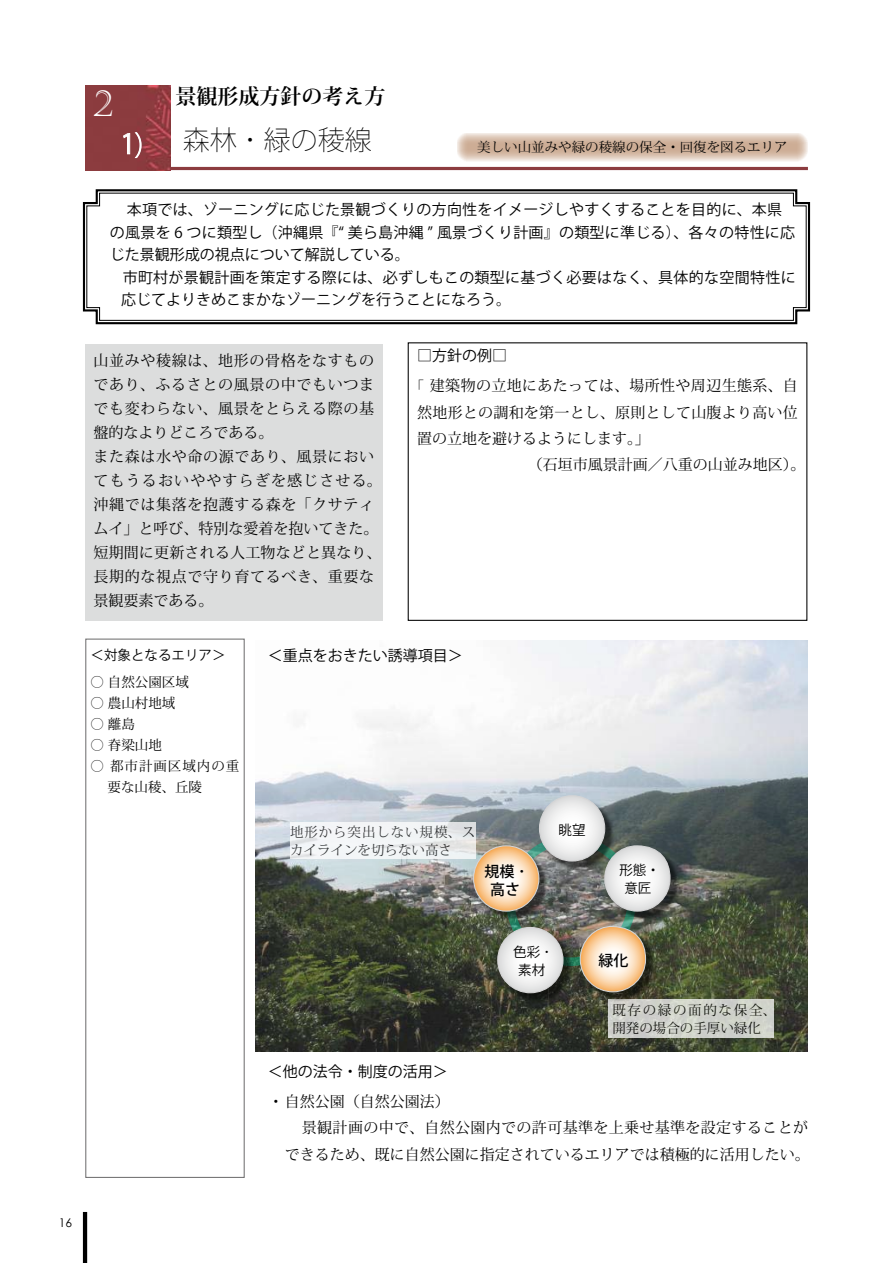
<style>
.page{position:relative;width:893px;height:1263px;background:#fff}
.page>*{position:absolute;margin:0;border:0;box-sizing:border-box;transform-origin:0 0}
.t1{font:36px "Castellar";color:#fff}
.t2{font:200 27px "Koz Go Pro";color:#000}
.t3{font:27px "Koz Go Std";color:#fff}
.t4{font:700 21px "Koz Min Std";color:#000}
.t5{font:15px/22.5px "Koz Go Pro";letter-spacing:.015em;color:#000}
.t6{font:15px/24px "Koz Min Pro";letter-spacing:.045em;color:#000}
.t7{font:15px "Koz Min Pro";letter-spacing:.025em;color:#000}
.t8{font:15px "Koz Min Pro";color:#000}
.t9{font:500 15px/18px "Koz Go Pro";color:#000;text-align:center}
.t10{font:13.5px/18px "Koz Min Pro";color:#000}
.t11{font:13.5px/18px "Koz Go Pro";color:#000;text-align:center}
.t12{font:13.5px/21px "Koz Min Pro";letter-spacing:.075em;color:#000}
.t13{font:12px "Century Gothic";color:#000}
.s1{font-weight:200}
.s2{font-size:13.5px}
</style>
<div class="page">
<hr style="left:83px;top:1214px;width:4px;height:47px;background:#000">
<img style="left:255px;top:641px;width:553px;height:410px">
<img style="left:85px;top:85px;width:85px;height:85px">
<svg style="left:123px;top:132px;width:19px;height:26px"></svg>
<svg style="left:457px;top:133px;width:351px;height:28px;background:#dac2b1"></svg>
<hr style="left:170px;top:167px;width:638px;height:3px;background:#8c3c3f">
<div style="left:85px;top:344px;width:298px;height:277px;background:#dcdddd"></div>
<svg style="left:290px;top:822px;width:185px;height:37px;fill:#f2f5f6"></svg>
<div style="left:608px;top:999px;width:165px;height:38px;background:#cfd1cb"></div>
<div style="left:541px;top:797px;width:74px;height:75px;background:#000;opacity:.57"></div>
<svg style="left:539px;top:796px;width:66px;height:65px"></svg>
<div style="left:539px;top:795px;width:66px;height:66px;border:1px solid #fff;border-radius:50%"></div>
<div style="left:606px;top:847px;width:75px;height:75px;background:#000;opacity:.57"></div>
<svg style="left:605px;top:845px;width:65px;height:66px"></svg>
<div style="left:604px;top:845px;width:67px;height:67px;border:1px solid #fff;border-radius:50%"></div>
<div style="left:582px;top:928px;width:74px;height:74px;background:#000;opacity:.57"></div>
<svg style="left:579px;top:925px;width:68px;height:68px;background:#ceb696"></svg>
<div style="left:499px;top:929px;width:75px;height:74px;background:#000;opacity:.57"></div>
<svg style="left:498px;top:927px;width:65px;height:66px"></svg>
<div style="left:497px;top:927px;width:66px;height:66px;border:1px solid #fff;border-radius:50%"></div>
<div style="left:475px;top:847px;width:75px;height:75px;background:#000;opacity:.57"></div>
<svg style="left:474px;top:846px;width:65px;height:65px;background:#fad8b2"></svg>
<div style="left:473px;top:845px;width:66px;height:67px;border:1px solid #fff;border-radius:50%"></div>
<div style="left:85px;top:638px;width:160px;height:540px;border:1px solid #727172"></div>
<svg style="left:82px;top:189px;width:729px;height:136px"></svg>
<svg style="left:86px;top:192px;width:721px;height:129px"></svg>
<h1 class="t1" style="left:94px;top:83px;width:21px">2</h1>
<h2 class="t3" style="left:120px;top:127px;width:24px">1<span class="s1">)</span></h2>
<h3 class="t4" style="left:175px;top:82px;width:212px">景観形成方針の考え方</h3>
<h2 class="t2" style="left:183px;top:122px;width:190px">森林･緑の稜線</h2>
<p class="t10" style="left:477px;top:138px;width:312px">美しい山並みや緑の稜線の保全･回復を図るエリア</p>
<p class="t5" style="left:110px;top:199px;width:687px;text-indent:17px">本項では、ゾーニングに応じた景観づくりの方向性をイメージしやすくすることを目的に、本県の風景を 6 つに類型し（沖縄県『“ 美ら島沖縄 ” 風景づくり計画』の類型に準じる）、各々の特性に応じた景観形成の視点について解説している。</p>
<p class="t5" style="left:121px;top:266px;width:676px">市町村が景観計画を策定する際には、必ずしもこの類型に基づく必要はなく、具体的な空間特性に応じてよりきめこまかなゾーニングを行うことになろう。</p>
<p class="t6" style="left:94px;top:348px;width:290px">山並みや稜線は、地形の骨格をなすものであり、ふるさとの風景の中でもいつまでも変わらない、風景をとらえる際の基盤的なよりどころである。<br>また森は水や命の源であり、風景においてもうるおいややすらぎを感じさせる。沖縄では集落を抱護する森を「クサティムイ」と呼び、特別な愛着を抱いてきた。短期間に更新される人工物などと異なり、長期的な視点で守り育てるべき、重要な景観要素である。</p>
<p class="t5" style="left:417px;top:344px;width:91px">□方針の例□</p>
<p class="t7" style="left:410px;top:375px;width:389px"><span class="s2">「</span> 建築物の立地にあたっては、場所性や周辺生態系、自</p>
<p class="t7" style="left:417px;top:401px;width:382px">然地形との調和を第一とし、原則として山腹より高い位</p>
<p class="t8" style="left:417px;top:428px;width:234px">置の立地を避けるようにします。」</p>
<p class="t8" style="left:528px;top:454px;width:279px">（石垣市風景計画／八重の山並み地区）。</p>
<p class="t11" style="left:91px;top:646px;width:136px">＜対象となるエリア＞</p>
<p class="t10" style="left:91px;top:673px;width:100px">○ 自然公園区域</p>
<p class="t10" style="left:91px;top:694px;width:86px">○ 農山村地域</p>
<p class="t10" style="left:91px;top:715px;width:46px">○ 離島</p>
<p class="t10" style="left:91px;top:736px;width:73px">○ 脊梁山地</p>
<p class="t12" style="left:108px;top:755px;width:133px;text-indent:-17px">○ 都市計画区域内の重要な山稜、丘陵</p>
<p class="t5" style="left:268px;top:645px;width:196px">＜重点をおきたい誘導項目＞</p>
<p class="t10" style="left:290px;top:822px;width:187px">地形から突出しない規模、スカイラインを切らない高さ</p>
<p class="t11" style="left:558px;top:822px;width:28px">眺望</p>
<p class="t9" style="left:484px;top:863px;width:43px">規模･高さ</p>
<p class="t11" style="left:619px;top:861px;width:42px">形態・意匠</p>
<p class="t11" style="left:513px;top:943px;width:39px">色彩･素材</p>
<p class="t9" style="left:598px;top:952px;width:31px">緑化</p>
<p class="t10" style="left:612px;top:1000px;width:165px">既存の緑の面的な保全、開発の場合の手厚い緑化</p>
<p class="t5" style="left:268px;top:1060px;width:181px">＜他の法令・制度の活用＞</p>
<p class="t8" style="left:268px;top:1091px;width:183px">・自然公園（自然公園法）</p>
<p class="t7" style="left:302px;top:1117px;width:508px">景観計画の中で、自然公園内での許可基準を上乗せ基準を設定することが</p>
<p class="t8" style="left:285px;top:1143px;width:526px">できるため、既に自然公園に指定されているエリアでは積極的に活用したい。</p>
<p class="t13" style="left:59px;top:1214px;width:7px">16</p>
</div>
